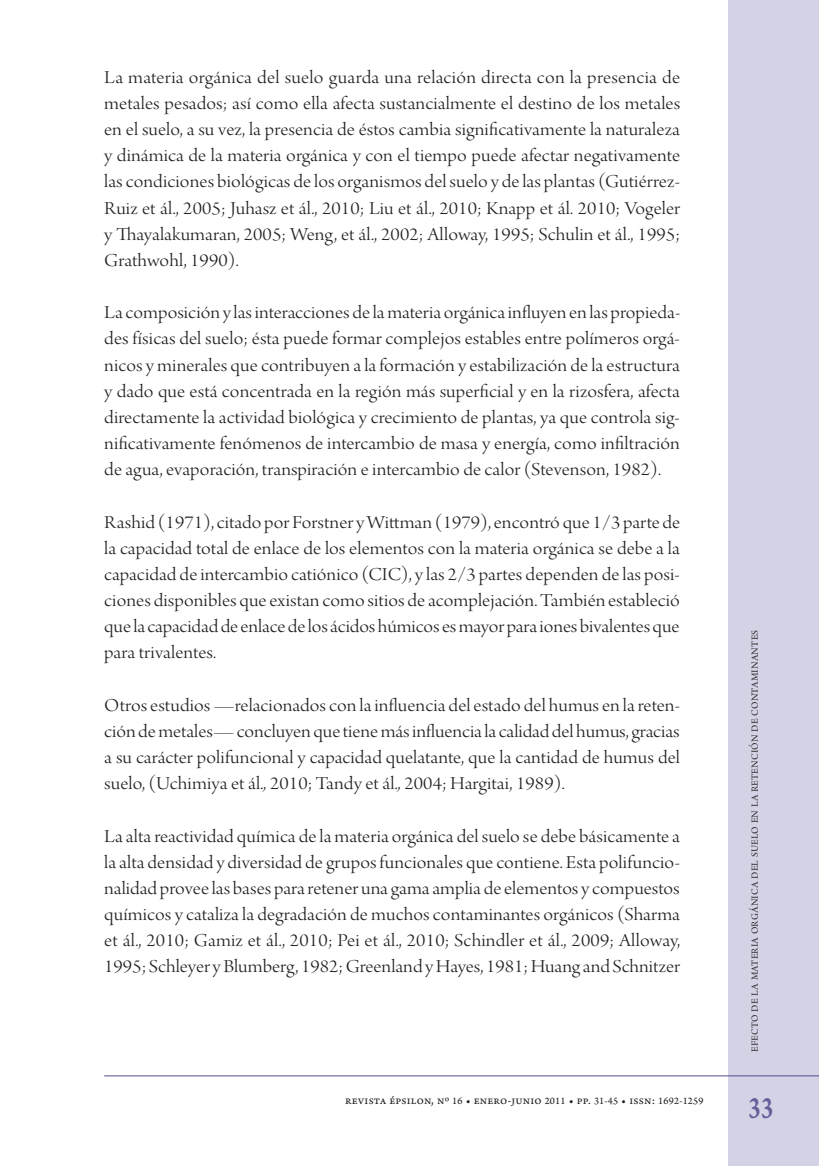
<style>
.page{position:relative;width:819px;height:1166px;background:#fff}
.page>*{position:absolute;margin:0;border:0;box-sizing:border-box;transform-origin:0 0}
.t1{font:31.5px "Arno Pro Smbd Caption";color:#65609b;scale:.75 1}
.t2{font:19.25px/26.1px "Arno Pro Light Display";letter-spacing:.005em;color:#231f20;text-align:justify;scale:1.1 1}
.t3{font:14px "Arno Pro Light Display";letter-spacing:.015em;color:#231f20}
.t4{font:12.25px "Arno Pro Sm Text";letter-spacing:.02em;color:#231f20}
.s1{font-family:"Arno Pro Light Italic Display"}
.s2{font-size:10.5px}
</style>
<div class="page">
<div style="left:728px;top:0;width:91px;height:1166px;background:#d4d2e5"></div>
<hr style="left:104px;top:1075px;width:715px;height:1px;background:#514e8f">
<p class="t2" style="left:104px;top:65px;width:525px">La materia orgánica del suelo guarda una relación directa con la presencia de metales pesados; así como ella afecta sustancialmente el destino de los metales en el suelo, a su vez, la presencia de éstos cambia significativamente la naturaleza y dinámica de la materia orgánica y con el tiempo puede afectar negativamente las condiciones biológicas de los organismos del suelo y de las plantas (Gutiérrez-Ruiz et ál., 2005; Juhasz et ál., 2010; Liu et ál., 2010; Knapp et ál. 2010; Vogeler y Thayalakumaran, 2005; Weng, et ál., 2002; Alloway, 1995; Schulin et ál., 1995; Grathwohl, 1990).</p>
<p class="t2" style="left:104px;top:301px;width:525px">La composición y las interacciones de la materia orgánica influyen en las propieda&shy;des físicas del suelo; ésta puede formar complejos estables entre polímeros orgá&shy;nicos y minerales que contribuyen a la formación y estabilización de la estructura y dado que está concentrada en la región más superficial y en la rizosfera, afecta directamente la actividad biológica y crecimiento de plantas, ya que controla sig&shy;nificativamente fenómenos de intercambio de masa y energía, como infiltración de agua, evaporación, transpiración e intercambio de calor (Stevenson, 1982).</p>
<p class="t2" style="left:104px;top:510px;width:525px">Rashid (1971), citado por Forstner y Wittman (1979), encontró que 1/3 parte de la capacidad total de enlace de los elementos con la materia orgánica se debe a la capacidad de intercambio catiónico (CIC), y las 2/3 partes dependen de las posi&shy;ciones disponibles que existan como sitios de acomplejación. También estableció que la capacidad de enlace de los ácidos húmicos es mayor para iones bivalentes que para trivalentes.</p>
<p class="t2" style="left:104px;top:693px;width:525px">Otros estudios —relacionados con la influencia del estado del humus en la reten&shy;ción de metales— concluyen que tiene más influencia la calidad del humus, gracias a su carácter polifuncional y capacidad quelatante, que la cantidad de humus del suelo, (Uchimiya et ál.<span class="s1">,</span> 2010; Tandyet ál.<span class="s1">,</span> 2004; Hargitai, 1989).</p>
<p class="t2" style="left:104px;top:824px;width:525px">La alta reactividad química de la materia orgánica del suelo se debe básicamente a la alta densidad y diversidad de grupos funcionales que contiene. Esta polifuncio&shy;nalidad provee las bases para retener una gama amplia de elementos y compuestos químicos y cataliza la degradación de muchos contaminantes orgánicos (Sharma et ál., 2010; Gamiz et ál., 2010; Pei et ál., 2010; Schindler et ál., 2009; Alloway, 1995; Schleyer y Blumberg, 1982; Greenland y Hayes, 1981; Huang and Schnitzer</p>
<p class="t4" style="left:345px;top:1093px;width:360px">revista épsilon, nº <span class="s2">16</span> • enero-junio <span class="s2">2011</span> • pp. <span class="s2">31-45</span> • issn: <span class="s2">1692-1259</span></p>
<p class="t3" style="left:746px;top:1052px;width:423px;rotate:-90deg">efecto de la materia orgánica del suelo en la retención de contaminantes</p>
<h1 class="t1" style="left:748px;top:1088px;width:34px">33</h1>
</div>
